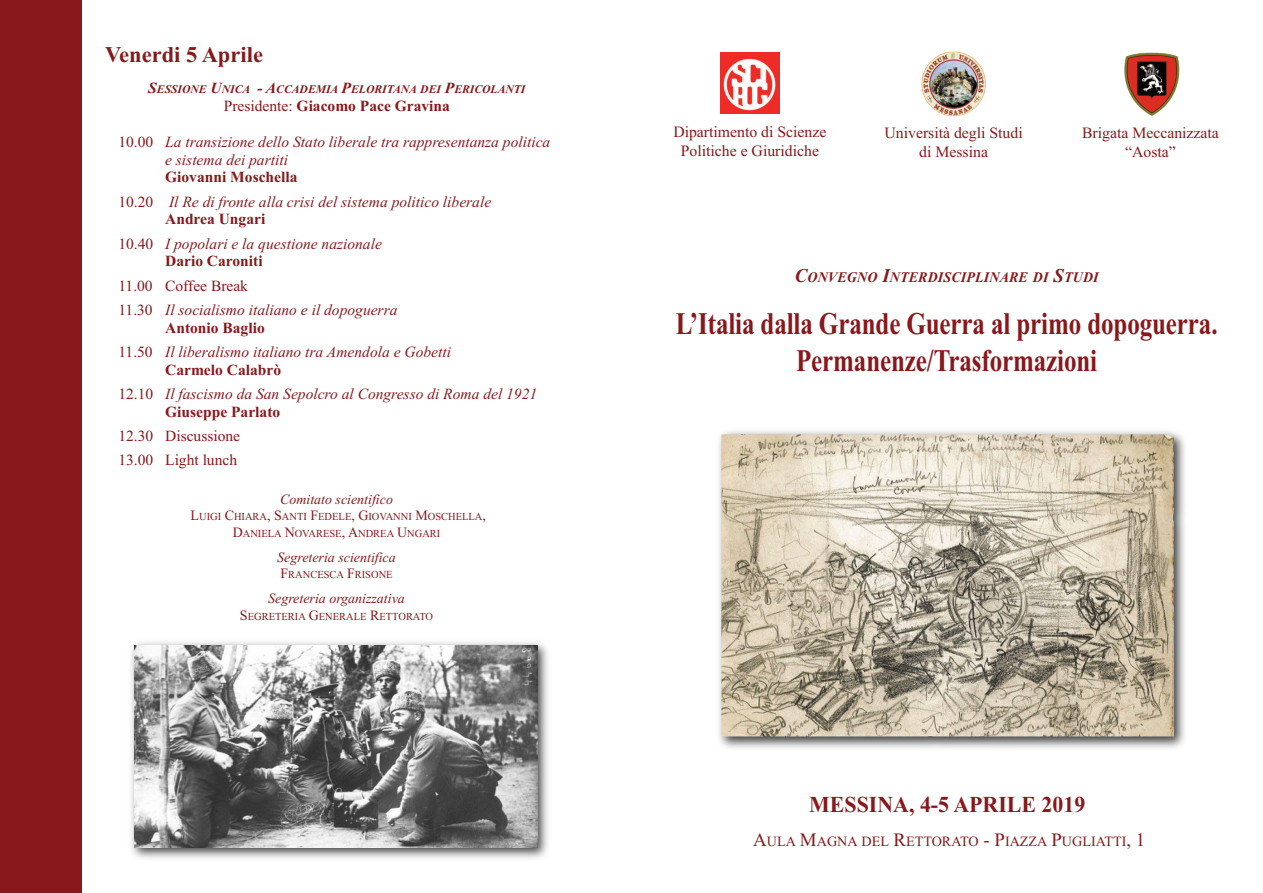
<style>
.page{position:relative;width:1263px;height:893px;background:#fff}
.page>*{position:absolute;margin:0;border:0;box-sizing:border-box;transform-origin:0 0}
.t1{font:700 31.35px/37px "Times New Roman";letter-spacing:-.005em;color:#88181b;text-align:center;scale:.8 1}
.t2{font:700 22.8px "Times New Roman";color:#88181b;scale:.96 1}
.t3{font:700 22.5px "Times New Roman";color:#88181b}
.t4{font:15.75px/18.9px "Times New Roman";color:#88181b;text-align:center}
.t5{font:italic 15.45px/24.2px "Times New Roman";color:#88181b}
.t6{font:700 15.45px "Times New Roman";color:#88181b}
.t7{font:15.45px/24.2px "Times New Roman";color:#88181b}
.t8{font:italic 700 14.7px "Times New Roman";letter-spacing:.015em;color:#88181b;scale:.95 1}
.t9{font:italic 14.25px "Times New Roman";color:#88181b}
.t10{font:14.1px "Times New Roman";color:#88181b}
.t11{font:italic 700 11.7px "Times New Roman";color:#88181b}
.t12{font:10.65px/16.5px "Times New Roman";color:#88181b;text-align:center}
.s1{font-size:15.45px}
.s2{font-weight:400}
.s3{font-style:normal}
.s4{font-weight:700;font-style:normal}
.s5{font-size:14.25px}
.s6{font-size:19.5px}
.s7{font-size:18.9px}
</style>
<div class="page">
<img style="left:921px;top:51px;width:65px;height:65px;border-radius:50%">
<img style="left:1124px;top:52px;width:56px;height:64px">
<div style="left:0;top:0;width:82px;height:893px;background:#88181b"></div>
<img style="left:719px;top:431px;width:466px;height:317px">
<img style="left:721px;top:434px;width:453px;height:302px">
<img style="left:720px;top:53px;width:59px;height:61px">
<img style="left:131px;top:642px;width:417px;height:217px">
<img style="left:135px;top:645px;width:402px;height:202px">
<h3 class="t3" style="left:105px;top:41px;width:159px">Venerdi 5 Aprile</h3>
<p class="t11" style="left:148px;top:82px;width:379px"><span class="s1">S</span>ESSIONE <span class="s1">U</span>NICA <span class="s1">- A</span>CCADEMIA <span class="s1">P</span>ELORITANA DEI <span class="s1">P</span>ERICOLANTI</p>
<p class="t6" style="left:224px;top:97px;width:228px"><span class="s2">Presidente:</span> Giacomo Pace Gravina</p>
<p class="t5" style="left:165px;top:132px;width:387px;line-height:17.9px;text-indent:-47px"><span class="s3">10.00</span> La transizione dello Stato liberale tra rappresentanza politica e sistema dei partiti</p>
<p class="t5" style="left:118px;top:165px;width:374px;text-indent:47px"><span class="s4">Giovanni Moschella<br></span><span class="s3">10.20</span> Il Re di fronte alla crisi del sistema politico liberale</p>
<p class="t5" style="left:118px;top:207px;width:265px;text-indent:47px"><span class="s4">Andrea Ungari<br></span><span class="s3">10.40</span> I popolari e la questione nazionale</p>
<p class="t6" style="left:165px;top:252px;width:99px">Dario Caroniti</p>
<p class="t5" style="left:118px;top:273px;width:281px"><span class="s3">11.00 Coffee Break<br>11.30</span> Il socialismo italiano e il dopoguerra</p>
<p class="t5" style="left:118px;top:315px;width:334px;text-indent:47px"><span class="s4">Antonio Baglio<br></span><span class="s3">11.50</span> Il liberalismo italiano tra Amendola e Gobetti</p>
<p class="t5" style="left:118px;top:357px;width:420px;text-indent:47px"><span class="s4">Carmelo Calabrò<br></span><span class="s3">12.10</span> Il fascismo da San Sepolcro al Congresso di Roma del 1921</p>
<p class="t6" style="left:165px;top:402px;width:117px">Giuseppe Parlato</p>
<p class="t7" style="left:118px;top:424px;width:123px">12.30 Discussione<br>13.00 Light lunch</p>
<p class="t9" style="left:280px;top:490px;width:114px">Comitato scientifico</p>
<p class="t12" style="left:191px;top:508px;width:297px"><span class="s5">L</span>UIGI <span class="s5">C</span>HIARA<span class="s5">, S</span>ANTI <span class="s5">F</span>EDELE<span class="s5">, G</span>IOVANNI <span class="s5">M</span>OSCHELLA<span class="s5">,<br>D</span>ANIELA <span class="s5">N</span>OVARESE<span class="s5">, A</span>NDREA <span class="s5">U</span>NGARI</p>
<p class="t9" style="left:277px;top:548px;width:120px">Segreteria scientifica</p>
<p class="t12" style="left:280px;top:566px;width:114px"><span class="s5">F</span>RANCESCA <span class="s5">F</span>RISONE</p>
<p class="t9" style="left:268px;top:590px;width:138px">Segreteria organizzativa</p>
<p class="t12" style="left:240px;top:608px;width:195px"><span class="s5">S</span>EGRETERIA <span class="s5">G</span>ENERALE <span class="s5">R</span>ETTORATO</p>
<p class="t4" style="left:673px;top:122px;width:155px">Dipartimento di Scienze<br>Politiche e Giuridiche</p>
<p class="t4" style="left:884px;top:124px;width:140px">Università degli Studi di Messina</p>
<p class="t4" style="left:1082px;top:124px;width:138px">Brigata Meccanizzata “Aosta”</p>
<p class="t8" style="left:795px;top:268px;width:321px"><span class="s6">C</span>ONVEGNO <span class="s6">I</span>NTERDISCIPLINARE DI <span class="s6">S</span>TUDI</p>
<h1 class="t1" style="left:676px;top:304px;width:679px">L’Italia dalla Grande Guerra al primo dopoguerra.<br>Permanenze/Trasformazioni</h1>
<h2 class="t2" style="left:809px;top:791px;width:289px">MESSINA, 4-5 APRILE 2019</h2>
<p class="t10" style="left:753px;top:832px;width:394px"><span class="s7">A</span>ULA <span class="s7">M</span>AGNA DEL <span class="s7">R</span>ETTORATO <span class="s7">- P</span>IAZZA <span class="s7">P</span>UGLIATTI<span class="s7">, 1</span></p>
</div>
